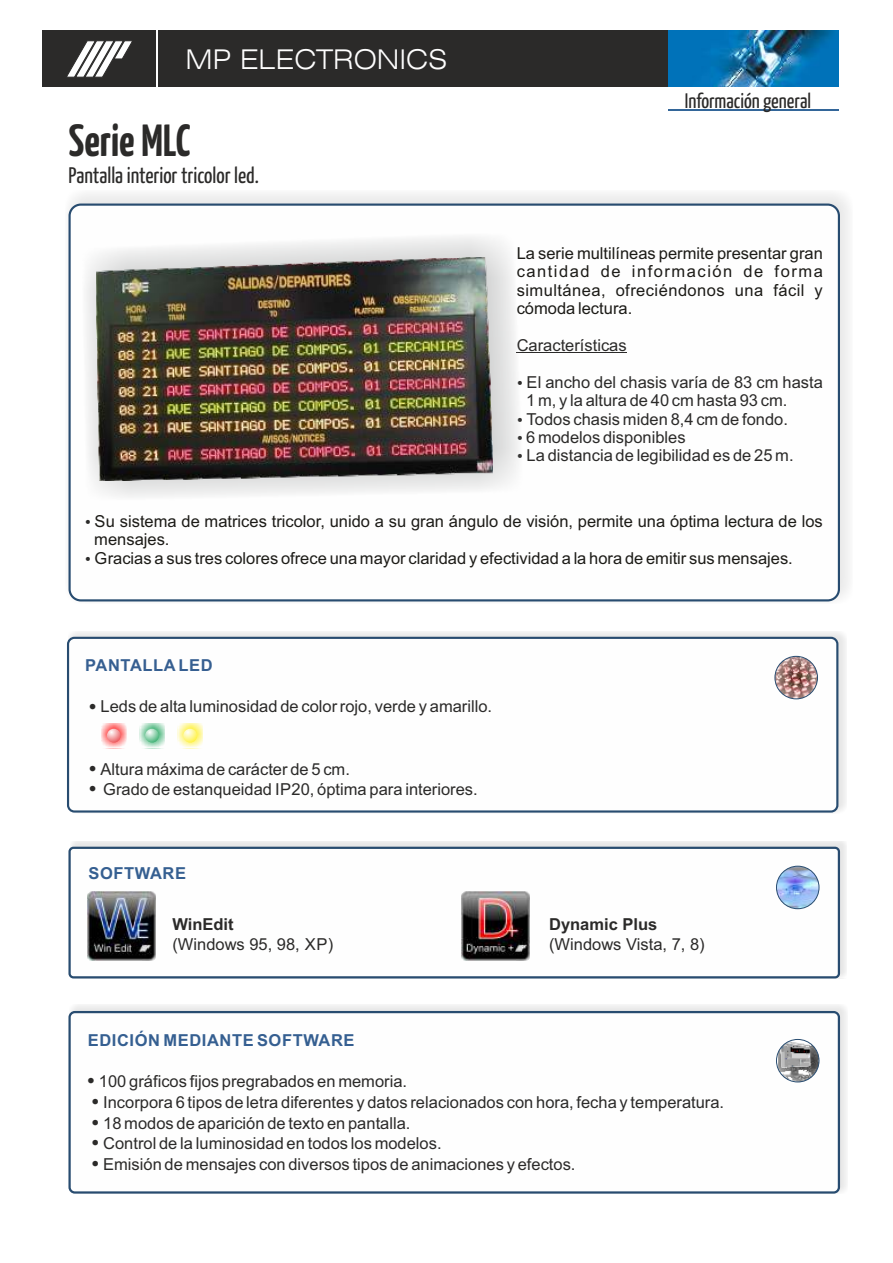
<style>
.page{position:relative;width:893px;height:1263px;background:#fff}
.page>*{position:absolute;margin:0;border:0;box-sizing:border-box;transform-origin:0 0}
.t1{font:700 45px "Yanone Kaffeesatz";color:#2b2a29}
.t2{font:300 expanded 27.15px "Swiss 721 BT";color:#fefefe}
.t3{font:22.5px "Yanone Kaffeesatz";color:#2b2a29}
.t4{font:21px "Yanone Kaffeesatz";color:#2b2a29}
.t5{font:16.5px/18.5px "Arial";color:#2b2a29}
.t6{font:16.5px/18.5px "Arial";color:#1c1b17;text-align:justify}
.t7{font:700 16.5px "Arial";letter-spacing:.035em;color:#355f91}
.t8{font:700 16.5px "Arial";color:#2b2a29}
.t9{font:700 16.5px "Arial";letter-spacing:.035em;color:#365f91}
.s1{color:#2b2a29}
</style>
<div class="page">
<img style="left:668px;top:31px;width:171px;height:56px">
<div style="left:43px;top:31px;width:625px;height:56px;background:#2b2a29"></div>
<svg style="left:67px;top:40px;width:65px;height:37px"></svg>
<hr style="left:156px;top:31px;width:2px;height:56px;background:#fefefe">
<div style="left:65px;top:190px;width:787px;height:414px;background:#ccc;opacity:.46"></div>
<div style="left:69px;top:204px;width:771px;height:397px;background:#fefefe;border:2px solid #284c70;border-radius:11px"></div>
<hr style="left:668px;top:109px;width:171px;height:2px;background:#369">
<div style="left:68px;top:631px;width:778px;height:183px;background:#ccc;opacity:.46"></div>
<div style="left:67px;top:637px;width:771px;height:175px;background:#fefefe;border:2px solid #284c70;border-radius:6px"></div>
<img style="left:775px;top:656px;width:42px;height:43px">
<div style="left:775px;top:656px;width:43px;height:43px;border:1px solid #284c70;border-radius:50%"></div>
<hr style="left:517px;top:352px;width:110px;height:1px;background:#2b2a29">
<div style="left:69px;top:1004px;width:779px;height:190px;background:#ececec"></div>
<div style="left:68px;top:1011px;width:772px;height:182px;background:#fefefe;border:2px solid #284c70;border-radius:5px"></div>
<div style="left:70px;top:841px;width:777px;height:137px;background:#ccc;opacity:.46"></div>
<div style="left:68px;top:847px;width:772px;height:131px;background:#fefefe;border:2px solid #284c70;border-radius:4px"></div>
<img style="left:778px;top:1040px;width:41px;height:42px">
<img style="left:781px;top:1042px;width:29px;height:25px">
<div style="left:776px;top:1039px;width:43px;height:43px;border:1px solid #284c70;border-radius:50%"></div>
<img style="left:776px;top:866px;width:43px;height:43px">
<div style="left:776px;top:866px;width:43px;height:43px;border:1px solid #284c70;border-radius:50%"></div>
<img style="left:87px;top:891px;width:69px;height:69px">
<img style="left:461px;top:891px;width:68px;height:69px">
<div style="left:101px;top:723px;width:25px;height:25px;background:#f00;opacity:.98"></div>
<svg style="left:107px;top:729px;width:14px;height:14px"></svg>
<div style="left:140px;top:723px;width:25px;height:25px;background:#009846;opacity:.98"></div>
<svg style="left:145px;top:729px;width:14px;height:14px"></svg>
<div style="left:178px;top:723px;width:25px;height:25px;background:#ffed00;opacity:.98"></div>
<svg style="left:183px;top:729px;width:14px;height:14px"></svg>
<div style="left:82px;top:233px;width:440px;height:268px;background:#b2b3b3;opacity:.72"></div>
<img style="left:97px;top:257px;width:395px;height:223px">
<h2 class="t2" style="left:186px;top:48px;width:263px">MP ELECTRONICS</h2>
<h1 class="t1" style="left:69px;top:123px;width:123px">Serie MLC</h1>
<h3 class="t3" style="left:69px;top:167px;width:192px">Pantalla interior tricolor led.</h3>
<p class="t4" style="left:685px;top:93px;width:128px">Información general</p>
<p class="t6" style="left:517px;top:245px;width:308px">La serie multilíneas permite presentar gran cantidad de información de forma simultánea, ofreciéndonos una fácil y cómoda lectura.</p>
<p class="t5" style="left:517px;top:337px;width:112px">Características</p>
<p class="t5" style="left:526px;top:374px;width:298px;text-indent:-9px">• El ancho del chasis varía de 83 cm hasta<br>1 m, y la altura de 40 cm hasta 93 cm.</p>
<p class="t5" style="left:517px;top:411px;width:273px">• Todos chasis miden 8,4 cm de fondo.</p>
<p class="t5" style="left:517px;top:429px;width:170px">• 6 modelos disponibles</p>
<p class="t5" style="left:517px;top:448px;width:278px">• La distancia de legibilidad es de 25 m.</p>
<p class="t6" style="left:94px;top:513px;width:730px;text-indent:-9px"><span class="s1">•</span> Su sistema de matrices tricolor, unido a su gran ángulo de visión, permite una óptima lectura de los mensajes.</p>
<p class="t6" style="left:85px;top:550px;width:709px"><span class="s1">•</span> Gracias a sus tres colores ofrece una mayor claridad y efectividad a la hora de emitir sus mensajes.</p>
<p class="t9" style="left:85px;top:659px;width:129px">PANTALLA LED</p>
<p class="t5" style="left:89px;top:699px;width:404px">● Leds de alta luminosidad de color rojo, verde y amarillo.</p>
<p class="t5" style="left:89px;top:761px;width:262px">● Altura máxima de carácter de 5 cm.</p>
<p class="t5" style="left:89px;top:782px;width:390px">● Grado de estanqueidad IP20, óptima para interiores.</p>
<p class="t7" style="left:89px;top:867px;width:99px">SOFTWARE</p>
<p class="t8" style="left:172px;top:917px;width:63px">WinEdit</p>
<p class="t5" style="left:172px;top:937px;width:162px">(Windows 95, 98, XP)</p>
<p class="t8" style="left:549px;top:917px;width:110px">Dynamic Plus</p>
<p class="t5" style="left:549px;top:937px;width:157px">(Windows Vista, 7, 8)</p>
<p class="t7" style="left:88px;top:1034px;width:268px">EDICIÓN MEDIANTE SOFTWARE</p>
<p class="t5" style="left:88px;top:1074px;width:321px">● 100 gráficos fijos pregrabados en memoria.</p>
<p class="t5" style="left:92px;top:1094px;width:634px">● Incorpora 6 tipos de letra diferentes y datos relacionados con hora, fecha y temperatura.</p>
<p class="t5" style="left:92px;top:1115px;width:320px">● 18 modos de aparición de texto en pantalla.</p>
<p class="t5" style="left:92px;top:1136px;width:351px">● Control de la luminosidad en todos los modelos.</p>
<p class="t5" style="left:92px;top:1156px;width:485px">● Emisión de mensajes con diversos tipos de animaciones y efectos.</p>
</div>
